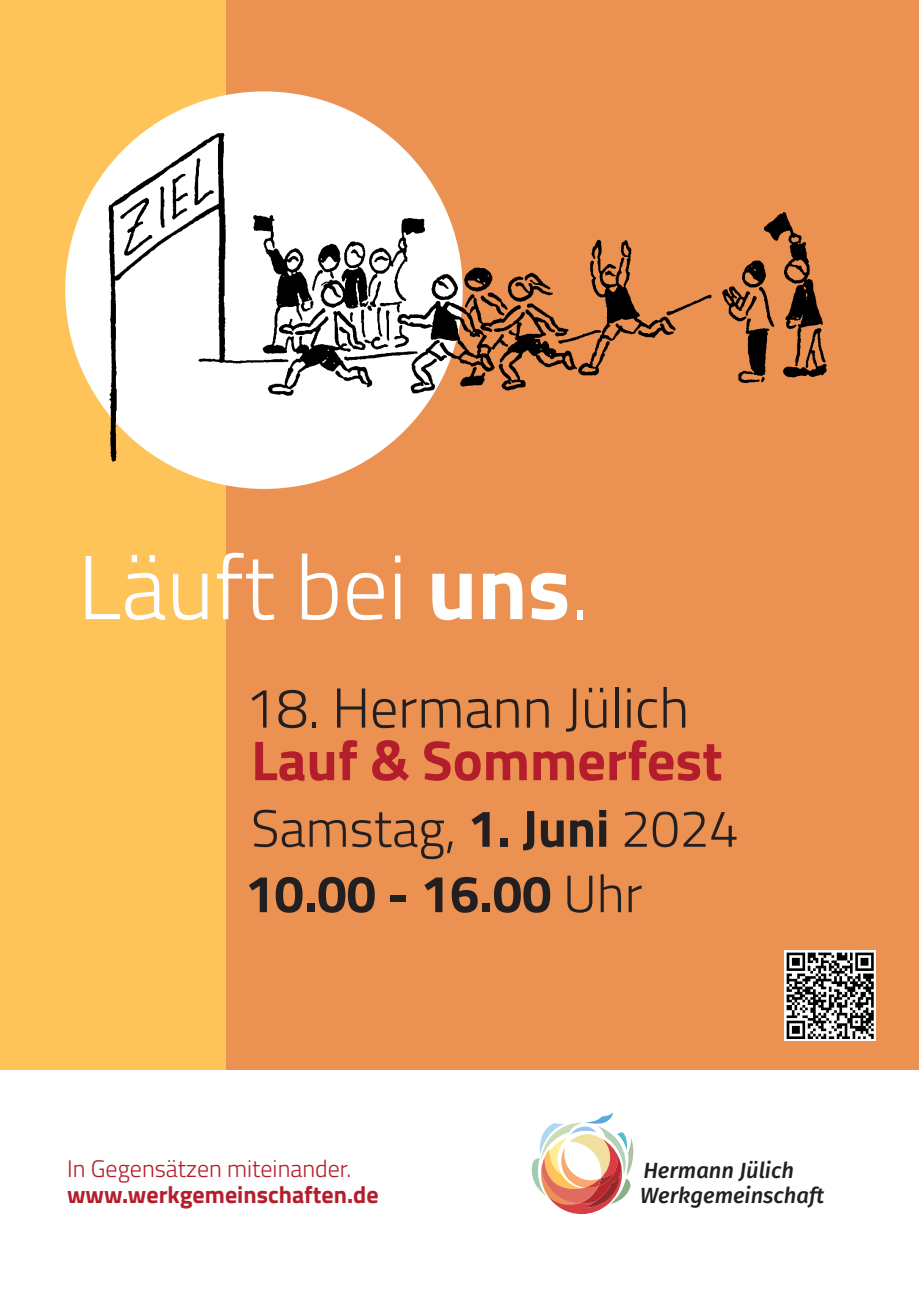
<style>
.page{position:relative;width:919px;height:1289px;background:#fff}
.page>*{position:absolute;margin:0;border:0;box-sizing:border-box;transform-origin:0 0}
.t1{font:300 90.75px "Titillium Web";color:#fff}
.t2{font:300 56.25px "Titillium Web";color:#231f20}
.t3{font:700 56.25px "Titillium Web";color:#b41e2c}
.t4{font:700 52.5px/65.4px "Titillium Web";color:#231f20}
.t5{font:300 24px "Titillium Web";color:#b41e2c}
.t6{font:700 24px "Titillium Web";color:#b41e2c}
.t7{font:italic 500 21.9px/25px "Fira Sans";color:#231f20}
.s1{font-weight:700}
.s2{font-weight:300}
</style>
<div class="page">
<div style="left:197px;top:0;width:721px;height:1069px;background:#eb9152"></div>
<div style="left:0;top:0;width:225px;height:1069px;background:#fec459"></div>
<div style="left:65px;top:91px;width:397px;height:398px;background:#fff;border-radius:50%"></div>
<img style="left:103px;top:120px;width:724px;height:362px">
<svg style="left:531px;top:1112px;width:102px;height:101px"></svg>
<img style="left:784px;top:950px;width:91px;height:90px">
<h1 class="t1" style="left:78px;top:516px;width:513px">Läuft bei <span class="s1">uns</span>.</h1>
<p class="t2" style="left:245px;top:664px;width:445px">18. Hermann Jülich</p>
<p class="t3" style="left:251px;top:716px;width:473px">Lauf &amp; Sommerfest</p>
<p class="t4" style="left:245px;top:794px;width:495px"><span class="s2">Samstag,</span> 1. Juni <span class="s2">2024<br></span>10.00 - 16.00 <span class="s2">Uhr</span></p>
<p class="t5" style="left:67px;top:1149px;width:286px">In Gegensätzen miteinander.</p>
<p class="t6" style="left:67px;top:1175px;width:313px">www.werkgemeinschaften.de</p>
<p class="t7" style="left:640px;top:1156px;width:185px">Hermann Jülich<br>Werkgemeinschaft</p>
</div>
